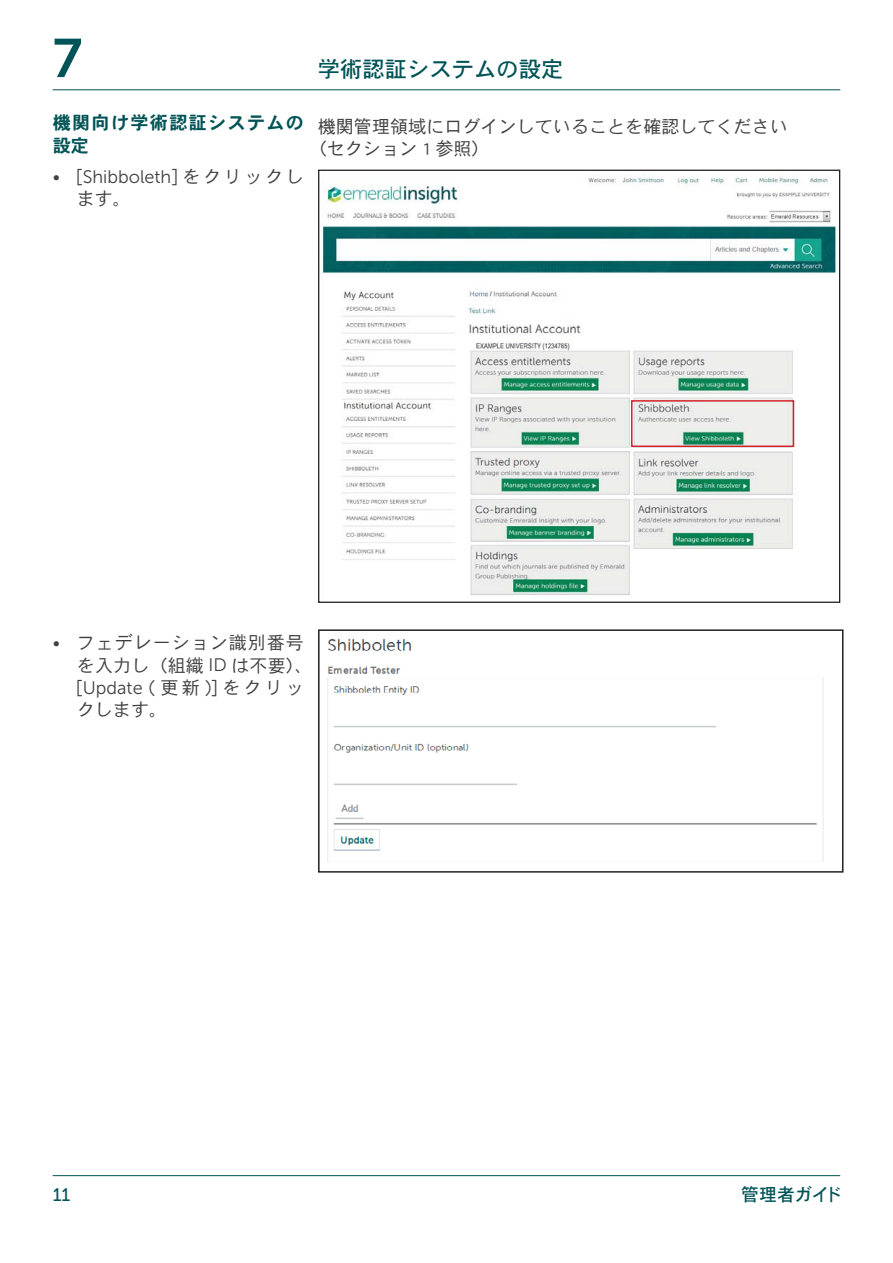
<style>
.page{position:relative;width:893px;height:1263px;background:#fff}
.page>*{position:absolute;margin:0;border:0;box-sizing:border-box;transform-origin:0 0}
.t1{font:54.15px "Museo Sans 700";color:#005356}
.t2{font:22.35px "DFHS Gothic Std W5 90 pv RKSJ H";color:#005356}
.t3{font:18.15px/22.4px "DFHS Gothic Std W3 90 pv RKSJ H";letter-spacing:.05em;color:#404041}
.t4{font:18.15px/22.4px "DFHS Gothic Std W3 90 pv RKSJ H";color:#404041}
.t5{font:18.15px "Museo Sans 300";color:#404041}
.t6{font:18.15px/22.4px "DFHS Gothic Std W7 90 pv RKSJ H";letter-spacing:.075em;color:#005356}
.t7{font:18px "DFHS Gothic Std W5 90 pv RKSJ H";letter-spacing:-.02em;color:#005356}
.t8{font:18px "Museo Sans 500";color:#005356}
.s1{font-family:"DFHS Gothic Std W3 90 pv RKSJ H"}
.s2{font-family:"Museo Sans 300"}
</style>
<div class="page">
<hr style="left:53px;top:1175px;width:787px;height:1px;background:#005356">
<hr style="left:53px;top:90px;width:787px;height:1px;background:#005356">
<img style="left:327px;top:638px;width:497px;height:224px">
<div style="left:318px;top:629px;width:525px;height:244px;border:2px solid #231f20"></div>
<img style="left:322px;top:175px;width:515px;height:420px">
<div style="left:631px;top:400px;width:163px;height:47px;border:2px solid #d2232a"></div>
<h1 class="t1" style="left:53px;top:39px;width:31px">7</h1>
<p class="t6" style="left:53px;top:114px;width:253px">機関向け学術認証システムの設定</p>
<p class="t5" style="left:53px;top:170px;width:253px">• <span class="s1">[</span>Shibboleth<span class="s1">] をクリックし</span></p>
<p class="t4" style="left:77px;top:190px;width:56px">ます。</p>
<p class="t2" style="left:318px;top:60px;width:247px">学術認証システムの設定</p>
<p class="t4" style="left:309px;top:117px;width:481px;text-indent:9px">機関管理領域にログインしていることを確認してください（セクション 1 参照）</p>
<p class="t3" style="left:77px;top:634px;width:238px;text-indent:-24px"><span class="s2">•</span> フェデレーション識別番号を入力し（組織 <span class="s2">ID</span> は不要）、[<span class="s2">Update</span> ( 更新 )] をクリックします。</p>
<p class="t8" style="left:53px;top:1188px;width:19px">11</p>
<p class="t7" style="left:741px;top:1188px;width:103px">管理者ガイド</p>
</div>
